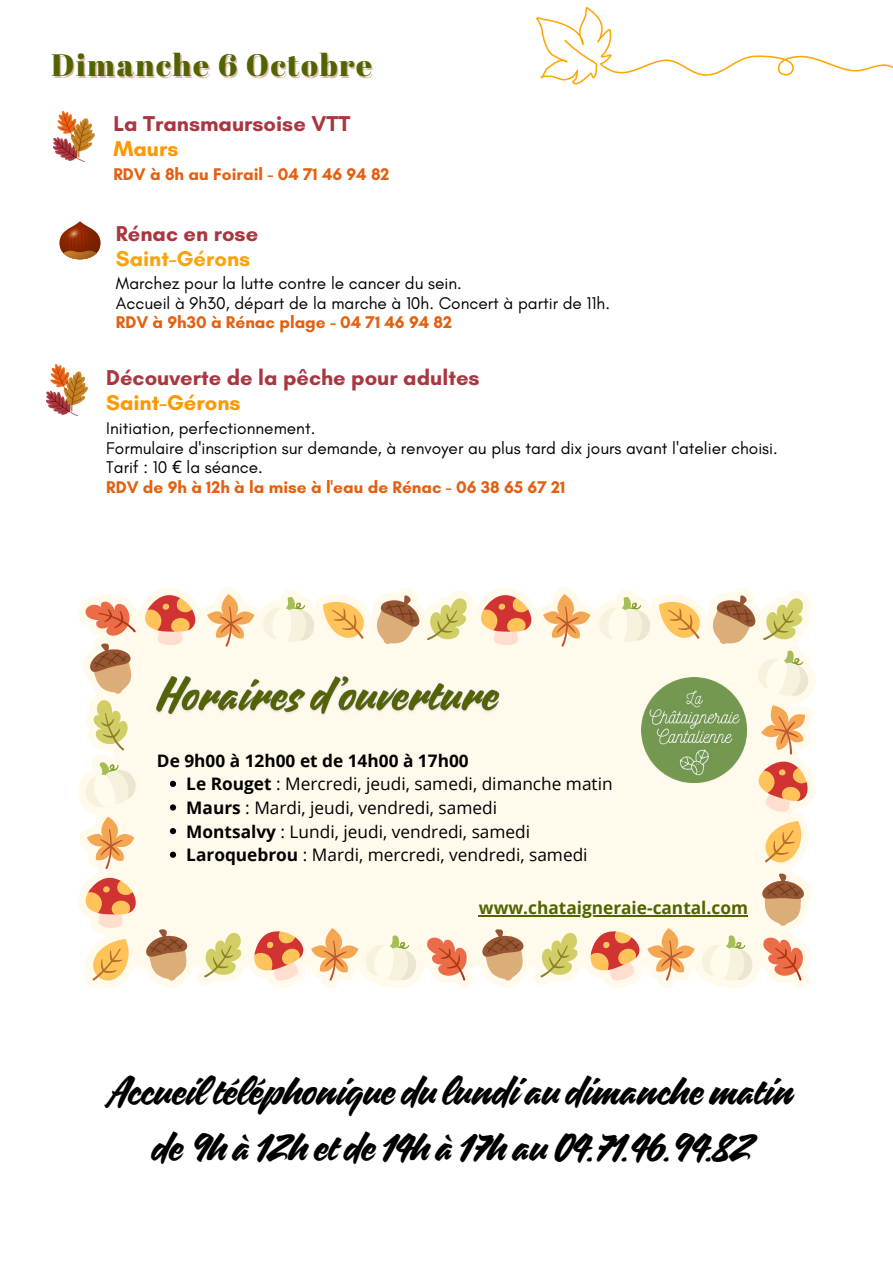
<style>
.page{position:relative;width:893px;height:1263px;background:#fff}
.page>*{position:absolute;margin:0;border:0;box-sizing:border-box;transform-origin:0 0}
.t1{font:39.75px/55.7px "Quotes Script";color:#000;text-align:center}
.t2{font:30.97px "Abril Fatface";letter-spacing:.05em;color:#526401}
.t3{font:700 21.9px "Glacial Indifference";color:#a93741}
.t4{font:700 21.9px "Glacial Indifference";color:#fe9800}
.t5{font:700 21.9px "Glacial Indifference";color:#fca30b}
.t6{font:17.25px/19.6px "Glacial Indifference";color:#000}
.t7{font:17.25px/23.6px "Open Sans";color:#000}
.t8{font:700 17.25px "Glacial Indifference";color:#e36010}
.t9{font:700 17.25px "Open Sans";color:#526401}
.s1{font-family:"Noto Sans"}
.s2{font-weight:700;color:#e36010}
.s3{font-weight:700}
</style>
<div class="page">
<svg style="left:78px;top:587px;width:738px;height:401px;background:#fefaec"></svg>
<svg style="left:425px;top:936px;width:43px;height:45px;background:#f0ac93"></svg>
<svg style="left:85px;top:601px;width:51px;height:36px;background:#efa88e"></svg>
<svg style="left:143px;top:929px;width:46px;height:52px;background:#d5b494"></svg>
<svg style="left:85px;top:939px;width:51px;height:49px"></svg>
<svg style="left:323px;top:594px;width:98px;height:52px;background:#e9cba3"></svg>
<svg style="left:204px;top:932px;width:39px;height:45px;background:#dfdb9a"></svg>
<svg style="left:427px;top:597px;width:42px;height:44px;background:#e1dd9f"></svg>
<svg style="left:87px;top:643px;width:46px;height:108px;background:#e0cda5"></svg>
<svg style="left:311px;top:928px;width:47px;height:53px;background:#f7d2aa"></svg>
<svg style="left:207px;top:594px;width:47px;height:53px;background:#f7d2ab"></svg>
<svg style="left:87px;top:816px;width:47px;height:53px;background:#f7d2aa"></svg>
<svg style="left:254px;top:930px;width:49px;height:51px;background:#f0a887"></svg>
<svg style="left:144px;top:593px;width:52px;height:53px;background:#f1af91"></svg>
<svg style="left:84px;top:875px;width:53px;height:54px;background:#f1b294"></svg>
<svg style="left:364px;top:935px;width:53px;height:47px;background:#f6f3de"></svg>
<svg style="left:761px;top:936px;width:43px;height:45px;background:#f0ad93"></svg>
<svg style="left:758px;top:821px;width:51px;height:106px;background:#eacea7"></svg>
<svg style="left:761px;top:705px;width:44px;height:49px;background:#f6cca0"></svg>
<svg style="left:757px;top:760px;width:51px;height:53px;background:#f1ae8f"></svg>
<svg style="left:263px;top:597px;width:51px;height:46px;background:#f5f3de"></svg>
<svg style="left:479px;top:929px;width:46px;height:52px;background:#d5b494"></svg>
<svg style="left:659px;top:594px;width:150px;height:104px;background:#f1e4c4"></svg>
<svg style="left:540px;top:932px;width:40px;height:45px;background:#e0dc9c"></svg>
<svg style="left:647px;top:928px;width:47px;height:53px;background:#f7d2aa"></svg>
<svg style="left:543px;top:594px;width:47px;height:53px;background:#f7d2ab"></svg>
<svg style="left:590px;top:930px;width:49px;height:51px;background:#f0a888"></svg>
<svg style="left:480px;top:593px;width:52px;height:53px;background:#f1af91"></svg>
<svg style="left:700px;top:935px;width:53px;height:47px;background:#f6f3de"></svg>
<svg style="left:599px;top:597px;width:51px;height:46px;background:#f5f3de"></svg>
<svg style="left:84px;top:762px;width:54px;height:47px;background:#f6f3de"></svg>
<img style="left:642px;top:678px;width:104px;height:104px">
<img style="left:53px;top:111px;width:41px;height:51px">
<svg style="left:59px;top:221px;width:42px;height:38px"></svg>
<img style="left:46px;top:365px;width:41px;height:50px">
<svg style="left:536px;top:7px;width:357px;height:78px"></svg>
<img style="left:151px;top:663px;width:354px;height:68px">
<svg style="left:170px;top:781px;width:6px;height:6px"></svg>
<svg style="left:170px;top:804px;width:6px;height:6px"></svg>
<svg style="left:170px;top:828px;width:6px;height:6px"></svg>
<svg style="left:170px;top:852px;width:6px;height:6px"></svg>
<hr style="left:479px;top:915px;width:269px;height:2px;background:#526401">
<h2 class="t2" style="left:51px;top:44px;width:322px">Dimanche 6 Octobre</h2>
<p class="t3" style="left:113px;top:111px;width:238px">La Transmaursoise VTT</p>
<p class="t4" style="left:113px;top:135px;width:67px">Maurs</p>
<p class="t8" style="left:113px;top:164px;width:277px">RDV à 8h au Foirail - 04 71 46 94 82</p>
<p class="t3" style="left:116px;top:221px;width:144px">Rénac en rose</p>
<p class="t5" style="left:116px;top:245px;width:136px">Saint-Gérons</p>
<p class="t6" style="left:116px;top:273px;width:495px">Marchez pour la lutte contre le cancer du sein.<br>Accueil à 9h30, départ de la marche à 10h. Concert à partir de 11h.</p>
<p class="t8" style="left:116px;top:312px;width:338px">RDV à 9h30 à Rénac plage - 04 71 46 94 82</p>
<p class="t3" style="left:106px;top:364px;width:375px">Découverte de la pêche pour adultes</p>
<p class="t4" style="left:106px;top:389px;width:136px">Saint-Gérons</p>
<p class="t6" style="left:106px;top:418px;width:673px">Initiation, perfectionnement.<br>Formulaire d'inscription sur demande, à renvoyer au plus tard dix jours avant l'atelier choisi.<br>Tarif : 10 <span class="s1">€</span> la séance.<br><span class="s2">RDV de 9h à 12h à la mise à l'eau de Rénac - 06 38 65 67 21</span></p>
<p class="t7" style="left:186px;top:748px;width:428px;text-indent:-29px"><span class="s3">De 9h00 à 12h00 et de 14h00 à 17h00<br>Le Rouget</span> : Mercredi, jeudi, samedi, dimanche matin <span class="s3">Maurs</span> : Mardi, jeudi, vendredi, samedi<br><span class="s3">Montsalvy</span> : Lundi, jeudi, vendredi, samedi <span class="s3">Laroquebrou</span> : Mardi, mercredi, vendredi, samedi</p>
<p class="t9" style="left:479px;top:896px;width:270px">www.chataigneraie-cantal.com</p>
<h1 class="t1" style="left:110px;top:1065px;width:685px">Accueil téléphonique du lundi au dimanchematin de 9h à 12h et de14h à 17h au 04.71.46.94.82</h1>
</div>
